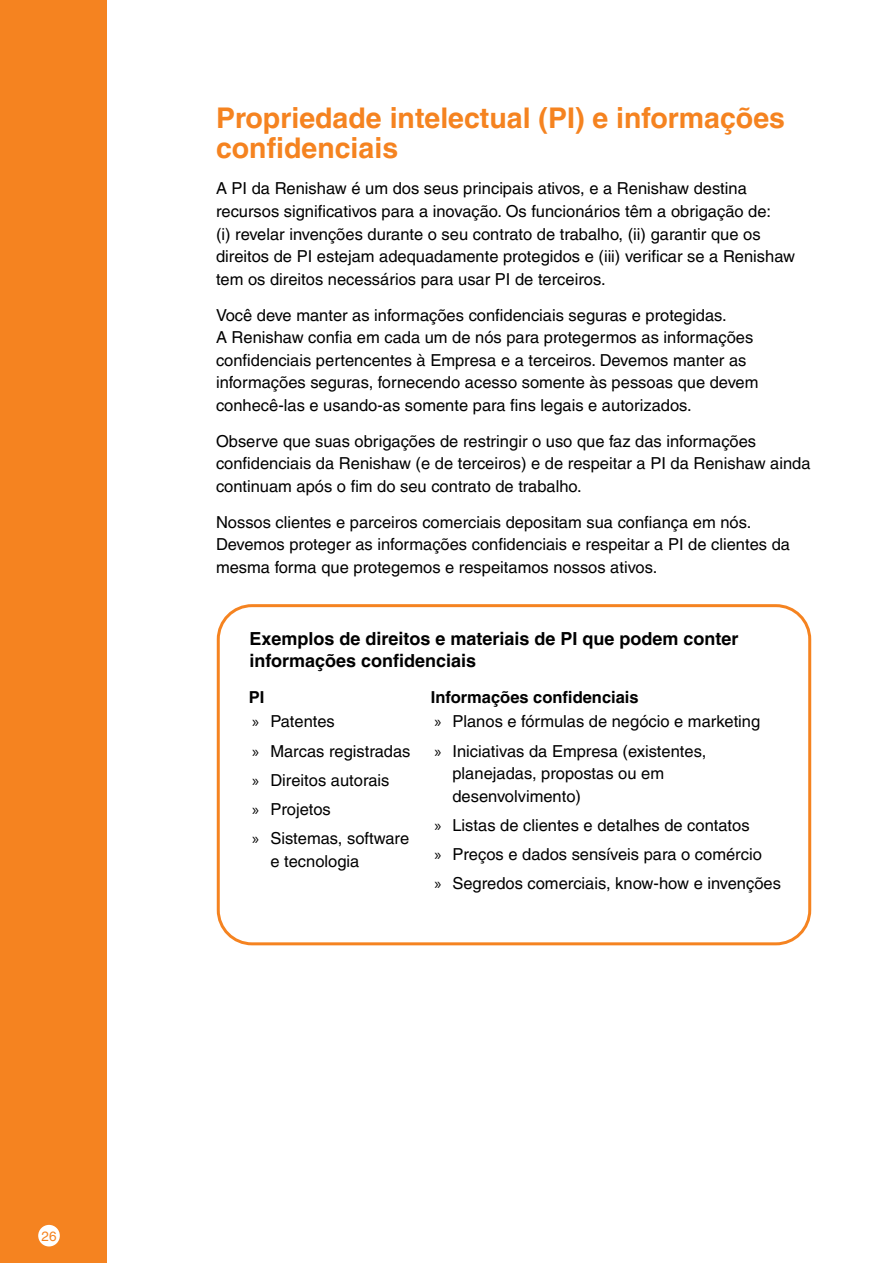
<style>
.page{position:relative;width:893px;height:1263px;background:#fff}
.page>*{position:absolute;margin:0;border:0;box-sizing:border-box;transform-origin:0 0}
.t1{font:700 28.5px/30px "Helvetica LT Pro";color:#f58320}
.t2{font:700 18px/22.5px "Helvetica LT Pro";color:#000}
.t3{font:16.5px/22.5px "Helvetica LT Pro";color:#000}
.t4{font:700 16.5px "Helvetica LT Pro";color:#000}
.t5{font:13.5px "Helvetica LT Pro";color:#f58320}
.s1{font-family:"Myriad Pro"}
</style>
<div class="page">
<div style="left:0;top:0;width:107px;height:1263px;background:#f58320"></div>
<div style="left:38px;top:1225px;width:22px;height:21px;background:#fff;border-radius:50%"></div>
<div style="left:217px;top:604px;width:594px;height:341px;border:3px solid #f58320;border-radius:34px"></div>
<p class="t5" style="left:41px;top:1228px;width:17px">26</p>
<h1 class="t1" style="left:216px;top:104px;width:571px">Propriedade intelectual (PI) e informações confidenciais</h1>
<p class="t3" style="left:216px;top:177px;width:581px">A PI da Renishaw é um dos seus principais ativos, e a Renishaw destina recursos significativos para a inovação. Os funcionários têm a obrigação de:<br>(i) revelar invenções durante o seu contrato de trabalho, (ii) garantir que os direitos de PI estejam adequadamente protegidos e (iii) verificar se a Renishaw tem os direitos necessários para usar PI de terceiros.</p>
<p class="t3" style="left:216px;top:303px;width:544px">Você deve manter as informações confidenciais seguras e protegidas.<br>A Renishaw confia em cada um de nós para protegermos as informações confidenciais pertencentes à Empresa e a terceiros. Devemos manter as informações seguras, fornecendo acesso somente às pessoas que devem conhecê-las e usando-as somente para fins legais e autorizados.</p>
<p class="t3" style="left:216px;top:429px;width:596px">Observe que suas obrigações de restringir o uso que faz das informações confidenciais da Renishaw (e de terceiros) e de respeitar a PI da Renishaw ainda continuam após o fim do seu contrato de trabalho.</p>
<p class="t3" style="left:216px;top:510px;width:576px">Nossos clientes e parceiros comerciais depositam sua confiança em nós.<br>Devemos proteger as informações confidenciais e respeitar a PI de clientes da mesma forma que protegemos e respeitamos nossos ativos.</p>
<p class="t2" style="left:249px;top:627px;width:490px">Exemplos de direitos e materiais de PI que podem conter informações confidenciais</p>
<p class="t4" style="left:249px;top:687px;width:17px">PI</p>
<p class="t4" style="left:431px;top:687px;width:209px">Informações confidenciais</p>
<p class="t3" style="left:252px;top:707px;width:160px;line-height:29.2px"><span class="s1">»</span> Patentes<br><span class="s1">»</span> Marcas registradas <span class="s1">»</span> Direitos autorais<br><span class="s1">»</span> Projetos<br><span class="s1">»</span> Sistemas, software</p>
<p class="t3" style="left:270px;top:850px;width:90px">e tecnologia</p>
<p class="t3" style="left:434px;top:707px;width:327px;line-height:29.2px"><span class="s1">»</span> Planos e fórmulas de negócio e marketing <span class="s1">»</span> Iniciativas da Empresa (existentes,</p>
<p class="t3" style="left:452px;top:762px;width:213px">planejadas, propostas ou em desenvolvimento)</p>
<p class="t3" style="left:434px;top:810px;width:348px;line-height:29.2px"><span class="s1">»</span> Listas de clientes e detalhes de contatos<br><span class="s1">»</span> Preços e dados sensíveis para o comércio<br><span class="s1">»</span> Segredos comerciais, know-how e invenções</p>
</div>
